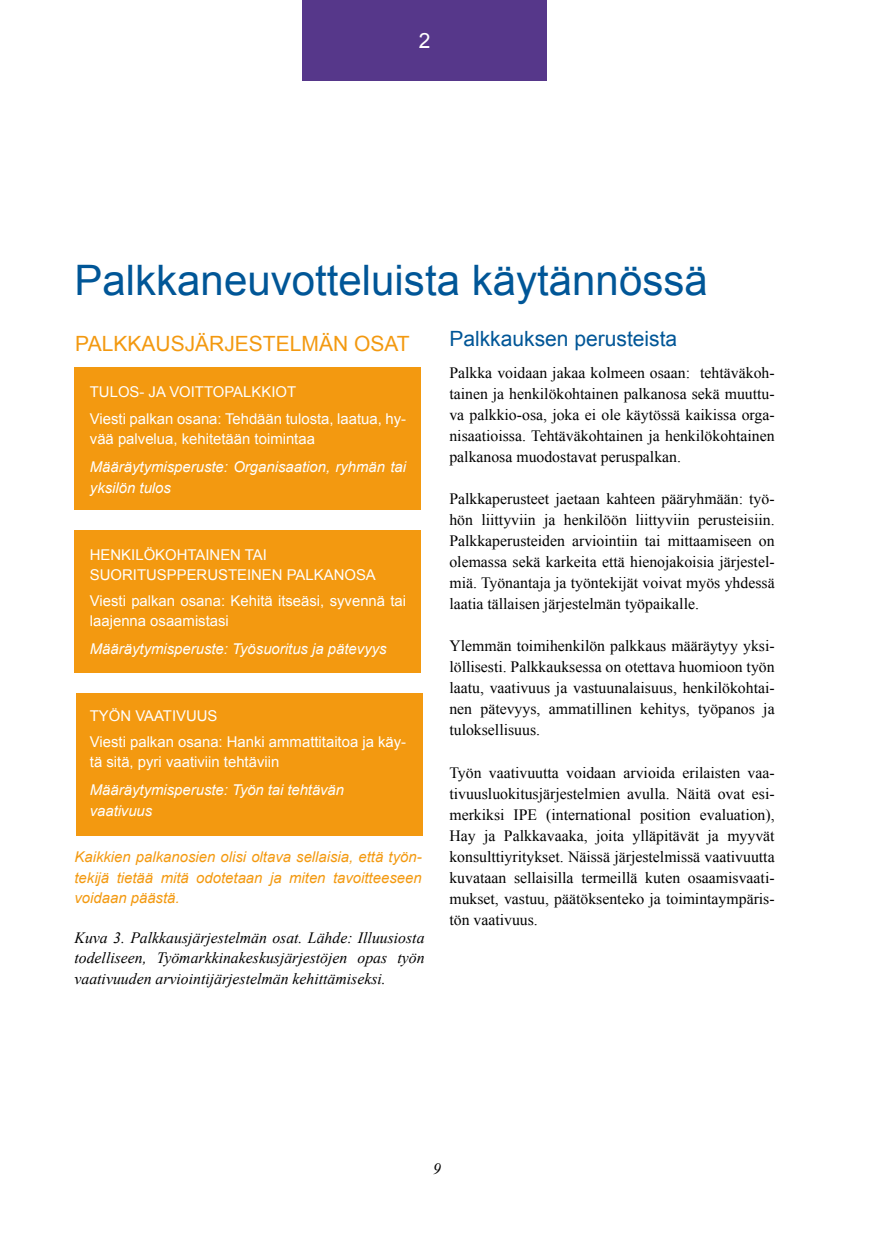
<style>
.page{position:relative;width:874px;height:1241px;background:#fff}
.page>*{position:absolute;margin:0;border:0;box-sizing:border-box;transform-origin:0 0}
.Otsikko_Arial_Sinine{font:42px "Arial";color:#005697}
.Liitot{font:21px "Arial";color:#f39910}
.Otsikko_Arial_Sinine-2{font:21px "Arial";color:#005697}
.Liitot-2{font:21px "Arial";color:#fff}
.Leipäteksti{font:15.75px/21px "Times New Roman";color:#000;text-align:justify}
.Kuvateksti{font:italic 15.75px/20.1px "Times New Roman";color:#000;text-align:justify}
.Liitot-3{font:14.88px/20.3px "Arial";color:#fff}
.Liitot-4{font:italic 14.88px/20.3px "Arial";color:#fff}
.Liitot-5{font:italic 14.88px/20.3px "Arial";color:#f39910;text-align:justify}
</style>
<div class="page">
<div style="left:302px;top:0;width:244px;height:80px;background:#56378a"></div>
<div style="left:76px;top:692px;width:346px;height:143px;background:#f39910"></div>
<div style="left:75px;top:530px;width:346px;height:143px;background:#f39910"></div>
<div style="left:75px;top:366px;width:346px;height:143px;background:#f39910"></div>
<p class="Liitot-2" style="left:418px;top:27px;width:13px">2</p>
<p class="Otsikko_Arial_Sinine" style="left:74px;top:253px;width:634px">Palkkaneuvotteluista käytännössä</p>
<p class="Otsikko_Arial_Sinine-2" style="left:449px;top:324px;width:229px">Palkkauksen perusteista</p>
<p class="Leipäteksti" style="left:449px;top:362px;width:326px">Palkka voidaan jakaa kolmeen osaan: tehtäväkoh&shy;tainen ja henkilökohtainen palkanosa sekä muuttu&shy;va palkkio-osa, joka ei ole käytössä kaikissa orga&shy;nisaatioissa. Tehtäväkohtainen ja henkilökohtainen palkanosa muodostavat peruspalkan.</p>
<p class="Leipäteksti" style="left:449px;top:488px;width:326px">Palkkaperusteet jaetaan kahteen pääryhmään: työ&shy;hön liittyviin ja henkilöön liittyviin perusteisiin.<br>Palkkaperusteiden arviointiin tai mittaamiseen on olemassa sekä karkeita että hienojakoisia järjestel&shy;miä. Työnantaja ja työntekijät voivat myös yhdessä laatia tällaisen järjestelmän työpaikalle.</p>
<p class="Leipäteksti" style="left:449px;top:635px;width:326px">Ylemmän toimihenkilön palkkaus määräytyy yksi&shy;löllisesti. Palkkauksessa on otettava huomioon työn laatu, vaativuus ja vastuunalaisuus, henkilökohtai&shy;nen pätevyys, ammatillinen kehitys, työpanos ja tuloksellisuus.</p>
<p class="Leipäteksti" style="left:449px;top:761px;width:326px">Työn vaativuutta voidaan arvioida erilaisten vaa&shy;tivuusluokitusjärjestelmien avulla. Näitä ovat esi&shy;merkiksi IPE (international position evaluation), Hay ja Palkkavaaka, joita ylläpitävät ja myyvät konsulttiyritykset. Näissä järjestelmissä vaativuutta kuvataan sellaisilla termeillä kuten osaamisvaati&shy;mukset, vastuu, päätöksenteko ja toimintaympäris&shy;tön vaativuus.</p>
<p class="Liitot" style="left:75px;top:330px;width:336px">PALKKAUSJÄRJESTELMÄN OSAT</p>
<p class="Liitot-3" style="left:90px;top:381px;width:208px">TULOS- JA VOITTOPALKKIOT</p>
<p class="Liitot-3" style="left:90px;top:408px;width:318px">Viesti palkan osana: Tehdään tulosta, laatua, hy&shy;vää palvelua, kehitetään toimintaa</p>
<p class="Liitot-4" style="left:90px;top:457px;width:318px">Määräytymisperuste: Organisaation, ryhmän tai yksilön tulos</p>
<p class="Liitot-3" style="left:90px;top:544px;width:287px">HENKILÖKOHTAINEN TAI<br>SUORITUSPPERUSTEINEN PALKANOSA</p>
<p class="Liitot-3" style="left:90px;top:590px;width:318px">Viesti palkan osana: Kehitä itseäsi, syvennä tai laajenna osaamistasi</p>
<p class="Liitot-4" style="left:90px;top:638px;width:298px">Määräytymisperuste: Työsuoritus ja pätevyys</p>
<p class="Liitot-3" style="left:90px;top:705px;width:129px">TYÖN VAATIVUUS</p>
<p class="Liitot-3" style="left:90px;top:731px;width:318px">Viesti palkan osana: Hanki ammattitaitoa ja käy&shy;tä sitä, pyri vaativiin tehtäviin</p>
<p class="Liitot-4" style="left:90px;top:780px;width:255px">Määräytymisperuste: Työn tai tehtävän vaativuus</p>
<p class="Liitot-5" style="left:74px;top:847px;width:348px">Kaikkien palkanosien olisi oltava sellaisia, että työn&shy;tekijä tietää mitä odotetaan ja miten tavoitteeseen voidaan päästä.</p>
<p class="Kuvateksti" style="left:74px;top:927px;width:351px">Kuva 3. Palkkausjärjestelmän osat. Lähde: Illuusiosta todelliseen, Työmarkkinakeskusjärjestöjen opas työn vaativuuden arviointijärjestelmän kehittämiseksi.</p>
<p class="Kuvateksti" style="left:433px;top:1157px;width:9px">9</p>
</div>
